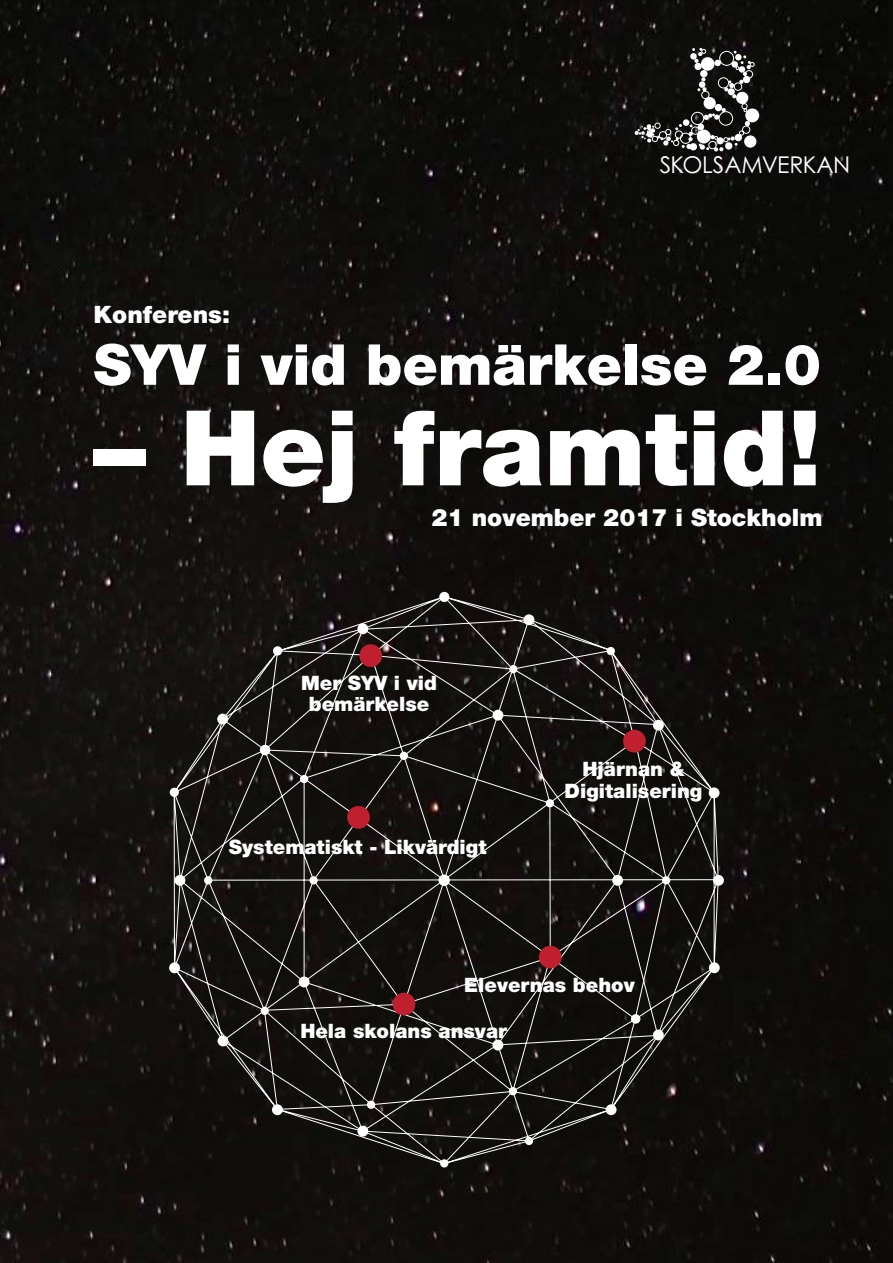
<style>
.page{position:relative;width:893px;height:1263px;background:#0f0e0b}
.page>*{position:absolute;margin:0;border:0;box-sizing:border-box;transform-origin:0 0}
.t1{font:900 104.55px "Helvetica Neue LT Std";color:#fff}
.t2{font:900 56.55px "Helvetica Neue LT Std";color:#fff}
.t3{font:900 24px "Helvetica Neue LT Std";color:#fff}
.t4{font:23.1px "Century Gothic";letter-spacing:-.02em;color:#fff}
.t5{font:900 19.95px "Helvetica Neue LT Std";color:#fff}
</style>
<div class="page">
<div style="left:745px;top:108px;width:14px;height:14px;background:#fff;border-radius:50%"></div>
<svg style="left:744px;top:135px;width:12px;height:13px"></svg>
<svg style="left:635px;top:48px;width:119px;height:104px;background:#3e3e3c"></svg>
<svg style="left:173px;top:596px;width:546px;height:568px;background:#1c1a17"></svg>
<div style="left:439px;top:592px;width:10px;height:10px;background:#fff;border-radius:50%"></div>
<div style="left:357px;top:623px;width:11px;height:11px;background:#fff;border-radius:50%"></div>
<div style="left:273px;top:646px;width:9px;height:9px;background:#fff;border-radius:50%"></div>
<div style="left:400px;top:752px;width:8px;height:8px;background:#fff;border-radius:50%"></div>
<div style="left:493px;top:710px;width:10px;height:11px;background:#fff;border-radius:50%"></div>
<div style="left:523px;top:614px;width:11px;height:11px;background:#fff;border-radius:50%"></div>
<div style="left:260px;top:745px;width:10px;height:10px;background:#fff;border-radius:50%"></div>
<div style="left:260px;top:745px;width:10px;height:10px;border:1px solid #fff;border-radius:50%"></div>
<div style="left:170px;top:788px;width:9px;height:9px;background:#fff;border-radius:50%"></div>
<div style="left:217px;top:714px;width:11px;height:10px;background:#fff;border-radius:50%"></div>
<div style="left:438px;top:874px;width:12px;height:12px;background:#fff;border-radius:50%"></div>
<div style="left:309px;top:876px;width:9px;height:8px;background:#fff;border-radius:50%"></div>
<div style="left:175px;top:875px;width:10px;height:11px;background:#fff;border-radius:50%"></div>
<div style="left:204px;top:876px;width:8px;height:8px;background:#fff;border-radius:50%"></div>
<div style="left:299px;top:976px;width:11px;height:11px;background:#fff;border-radius:50%"></div>
<div style="left:261px;top:1007px;width:8px;height:8px;background:#fff;border-radius:50%"></div>
<div style="left:169px;top:962px;width:11px;height:11px;background:#fff;border-radius:50%"></div>
<div style="left:218px;top:1035px;width:10px;height:11px;background:#fff;border-radius:50%"></div>
<div style="left:492px;top:1040px;width:11px;height:10px;background:#fff;border-radius:50%"></div>
<div style="left:367px;top:1100px;width:8px;height:9px;background:#fff;border-radius:50%"></div>
<div style="left:272px;top:1104px;width:11px;height:11px;background:#fff;border-radius:50%"></div>
<div style="left:357px;top:1126px;width:11px;height:10px;background:#fff;border-radius:50%"></div>
<div style="left:525px;top:1137px;width:8px;height:8px;background:#fff;border-radius:50%"></div>
<div style="left:509px;top:1087px;width:8px;height:8px;background:#fff;border-radius:50%"></div>
<div style="left:606px;top:1104px;width:11px;height:11px;background:#fff;border-radius:50%"></div>
<div style="left:632px;top:1015px;width:8px;height:8px;background:#fff;border-radius:50%"></div>
<div style="left:631px;top:1014px;width:9px;height:10px;border:1px solid #fff;border-radius:50%"></div>
<div style="left:653px;top:1029px;width:11px;height:11px;background:#fff;border-radius:50%"></div>
<div style="left:709px;top:962px;width:11px;height:11px;background:#fff;border-radius:50%"></div>
<div style="left:713px;top:875px;width:11px;height:11px;background:#fff;border-radius:50%"></div>
<div style="left:612px;top:875px;width:11px;height:11px;background:#fff;border-radius:50%"></div>
<div style="left:662px;top:876px;width:8px;height:8px;background:#fff;border-radius:50%"></div>
<div style="left:546px;top:799px;width:8px;height:8px;background:#fff;border-radius:50%"></div>
<div style="left:653px;top:720px;width:11px;height:11px;background:#fff;border-radius:50%"></div>
<div style="left:709px;top:787px;width:10px;height:11px;background:#fff;border-radius:50%"></div>
<div style="left:607px;top:647px;width:8px;height:8px;background:#fff;border-radius:50%"></div>
<div style="left:509px;top:665px;width:8px;height:8px;background:#fff;border-radius:50%"></div>
<div style="left:359px;top:644px;width:23px;height:23px;background:#bf1f2e;border-radius:50%"></div>
<div style="left:623px;top:730px;width:23px;height:22px;background:#bf1f2e;border-radius:50%"></div>
<div style="left:300px;top:775px;width:8px;height:8px;background:#fff;border-radius:50%"></div>
<div style="left:347px;top:806px;width:23px;height:23px;background:#bf1f2e;border-radius:50%"></div>
<div style="left:393px;top:993px;width:22px;height:22px;background:#bf1f2e;border-radius:50%"></div>
<div style="left:440px;top:1159px;width:8px;height:8px;background:#fff;border-radius:50%"></div>
<div style="left:539px;top:946px;width:23px;height:22px;background:#bf1f2e;border-radius:50%"></div>
<p class="t4" style="left:660px;top:151px;width:192px">SKOLSAMVERKAN</p>
<p class="t3" style="left:94px;top:300px;width:138px">Konferens:</p>
<p class="t2" style="left:94px;top:331px;width:729px">SYV i vid bemärkelse 2.0</p>
<p class="t1" style="left:94px;top:386px;width:729px">– Hej framtid!</p>
<p class="t3" style="left:432px;top:503px;width:392px">21 november 2017 i Stockholm</p>
<p class="t5" style="left:301px;top:671px;width:137px">Mer SYV i vid</p>
<p class="t5" style="left:309px;top:692px;width:122px">bemärkelse</p>
<p class="t5" style="left:229px;top:835px;width:259px">Systematiskt - Likvärdigt</p>
<p class="t5" style="left:582px;top:757px;width:104px">Hjärnan &amp;</p>
<p class="t5" style="left:565px;top:779px;width:139px">Digitalisering</p>
<p class="t5" style="left:464px;top:973px;width:172px">Elevernas behov</p>
<p class="t5" style="left:300px;top:1018px;width:208px">Hela skolans ansvar</p>
</div>
